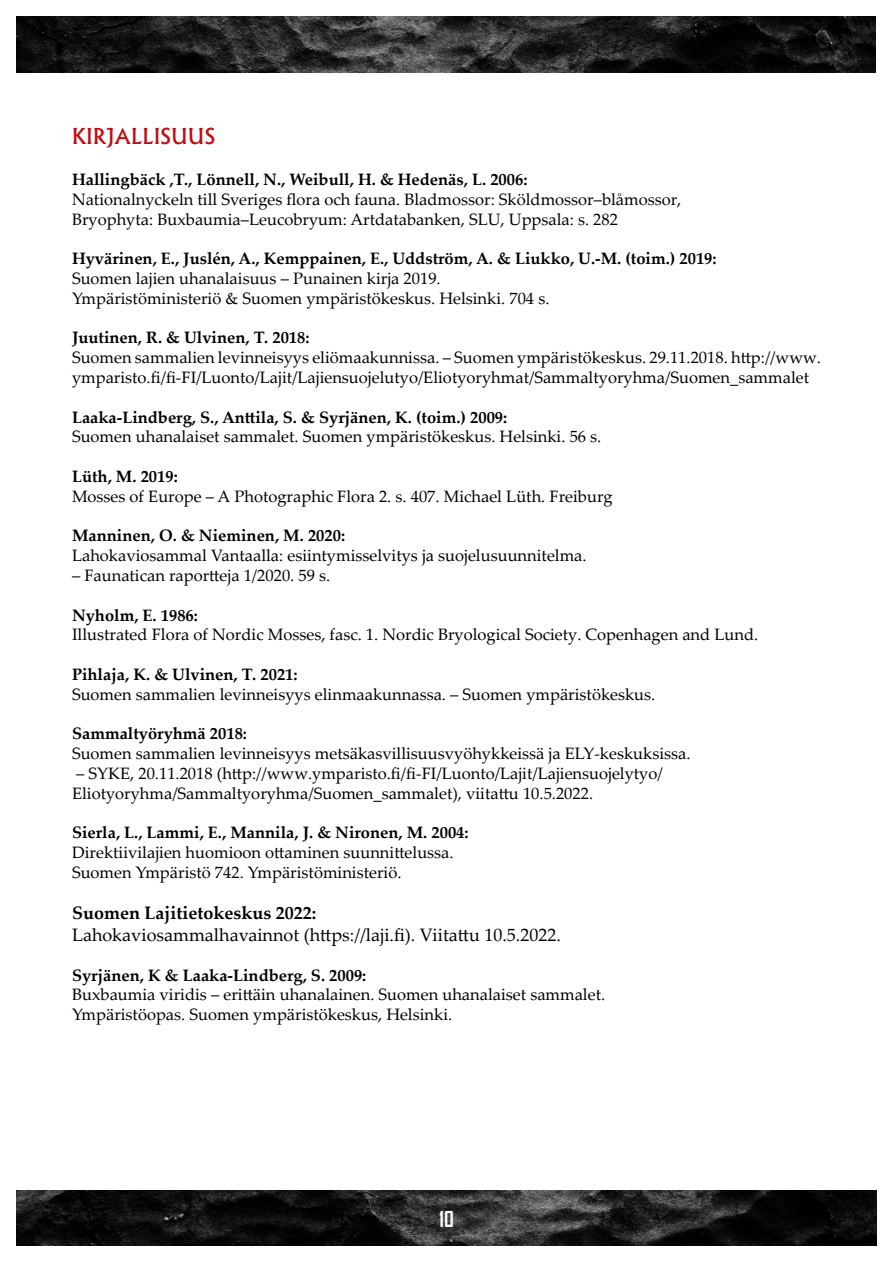
<style>
.page{position:relative;width:893px;height:1263px;background:#fff}
.page>*{position:absolute;margin:0;border:0;box-sizing:border-box;transform-origin:0 0}
.Perusotsikko{font:500 21px "Albertus";color:#bf0c12}
.t1{font:700 21px "Agency FB";color:#fff}
.Perusteksti{font:18px "Palatino Linotype";color:#000}
.Perusteksti-2{font:700 18px "Palatino Linotype";color:#000}
.Perusteksti-3{font:16.5px/19.8px "Palatino Linotype";color:#000}
.Perusteksti-4{font:700 16.5px "Palatino Linotype";color:#000}
</style>
<div class="page">
<img style="left:17px;top:1191px;width:859px;height:55px">
<img style="left:17px;top:17px;width:859px;height:55px">
<p class="Perusotsikko" style="left:72px;top:123px;width:145px">KIRJALLISUUS</p>
<p class="Perusteksti-4" style="left:72px;top:168px;width:457px">Hallingbäck ,T., Lönnell, N., Weibull, H. &amp; Hedenäs, L. 2006:</p>
<p class="Perusteksti-3" style="left:72px;top:189px;width:611px">Nationalnyckeln till Sveriges flora och fauna. Bladmossor: Sköldmossor–blåmossor,</p>
<p class="Perusteksti-3" style="left:72px;top:208px;width:548px">Bryophyta: Buxbaumia–Leucobryum: Artdatabanken, SLU, Uppsala: s. 282</p>
<p class="Perusteksti-4" style="left:72px;top:247px;width:646px">Hyvärinen, E., Juslén, A., Kemppainen, E., Uddström, A. &amp; Liukko, U.-M. (toim.) 2019:</p>
<p class="Perusteksti-3" style="left:72px;top:268px;width:370px">Suomen lajien uhanalaisuus – Punainen kirja 2019.</p>
<p class="Perusteksti-3" style="left:72px;top:288px;width:479px">Ympäristöministeriö &amp; Suomen ympäristökeskus. Helsinki. 704 s.</p>
<p class="Perusteksti-4" style="left:72px;top:326px;width:239px">Juutinen, R. &amp; Ulvinen, T. 2018:</p>
<p class="Perusteksti-3" style="left:72px;top:347px;width:750px">Suomen sammalien levinneisyys eliömaakunnissa. – Suomen ympäristökeskus. 29.11.2018. http://www. ymparisto.fi/fi-FI/Luonto/Lajit/Lajiensuojelutyo/Eliotyoryhmat/Sammaltyoryhma/Suomen_sammalet</p>
<p class="Perusteksti-4" style="left:72px;top:405px;width:437px">Laaka-Lindberg, S., Anttila, S. &amp; Syrjänen, K. (toim.) 2009:</p>
<p class="Perusteksti-3" style="left:72px;top:426px;width:531px">Suomen uhanalaiset sammalet. Suomen ympäristökeskus. Helsinki. 56 s.</p>
<p class="Perusteksti-4" style="left:72px;top:465px;width:107px">Lüth, M. 2019:</p>
<p class="Perusteksti-3" style="left:72px;top:486px;width:542px">Mosses of Europe – A Photographic Flora 2. s. 407. Michael Lüth. Freiburg</p>
<p class="Perusteksti-4" style="left:72px;top:524px;width:275px">Manninen, O. &amp; Nieminen, M. 2020:</p>
<p class="Perusteksti-3" style="left:72px;top:545px;width:516px">Lahokaviosammal Vantaalla: esiintymisselvitys ja suojelusuunnitelma.</p>
<p class="Perusteksti-3" style="left:72px;top:565px;width:260px">– Faunatican raportteja 1/2020. 59 s.</p>
<p class="Perusteksti-4" style="left:72px;top:603px;width:127px">Nyholm, E. 1986:</p>
<p class="Perusteksti-3" style="left:72px;top:624px;width:688px">Illustrated Flora of Nordic Mosses, fasc. 1. Nordic Bryological Society. Copenhagen and Lund.</p>
<p class="Perusteksti-4" style="left:72px;top:663px;width:227px">Pihlaja, K. &amp; Ulvinen, T. 2021:</p>
<p class="Perusteksti-3" style="left:72px;top:684px;width:585px">Suomen sammalien levinneisyys elinmaakunnassa. – Suomen ympäristökeskus.</p>
<p class="Perusteksti-4" style="left:72px;top:722px;width:177px">Sammaltyöryhmä 2018:</p>
<p class="Perusteksti-3" style="left:72px;top:743px;width:620px">Suomen sammalien levinneisyys metsäkasvillisuusvyöhykkeissä ja ELY-keskuksissa.</p>
<p class="Perusteksti-3" style="left:76px;top:763px;width:588px">– SYKE, 20.11.2018 (http://www.ymparisto.fi/fi-FI/Luonto/Lajit/Lajiensuojelytyo/</p>
<p class="Perusteksti-3" style="left:72px;top:783px;width:523px">Eliotyoryhma/Sammaltyoryhma/Suomen_sammalet), viitattu 10.5.2022.</p>
<p class="Perusteksti-4" style="left:72px;top:821px;width:398px">Sierla, L., Lammi, E., Mannila, J. &amp; Nironen, M. 2004:</p>
<p class="Perusteksti-3" style="left:72px;top:842px;width:383px">Direktiivilajien huomioon ottaminen suunnittelussa.</p>
<p class="Perusteksti-3" style="left:72px;top:862px;width:331px">Suomen Ympäristö 742. Ympäristöministeriö.</p>
<p class="Perusteksti-2" style="left:72px;top:900px;width:246px">Suomen Lajitietokeskus 2022:</p>
<p class="Perusteksti" style="left:72px;top:922px;width:490px">Lahokaviosammalhavainnot (https://laji.fi). Viitattu 10.5.2022.</p>
<p class="Perusteksti-4" style="left:72px;top:963px;width:296px">Syrjänen, K &amp; Laaka-Lindberg, S. 2009:</p>
<p class="Perusteksti-3" style="left:72px;top:984px;width:535px">Buxbaumia viridis – erittäin uhanalainen. Suomen uhanalaiset sammalet.</p>
<p class="Perusteksti-3" style="left:72px;top:1004px;width:382px">Ympäristöopas. Suomen ympäristökeskus, Helsinki.</p>
<p class="t1" style="left:439px;top:1206px;width:16px">10</p>
</div>
